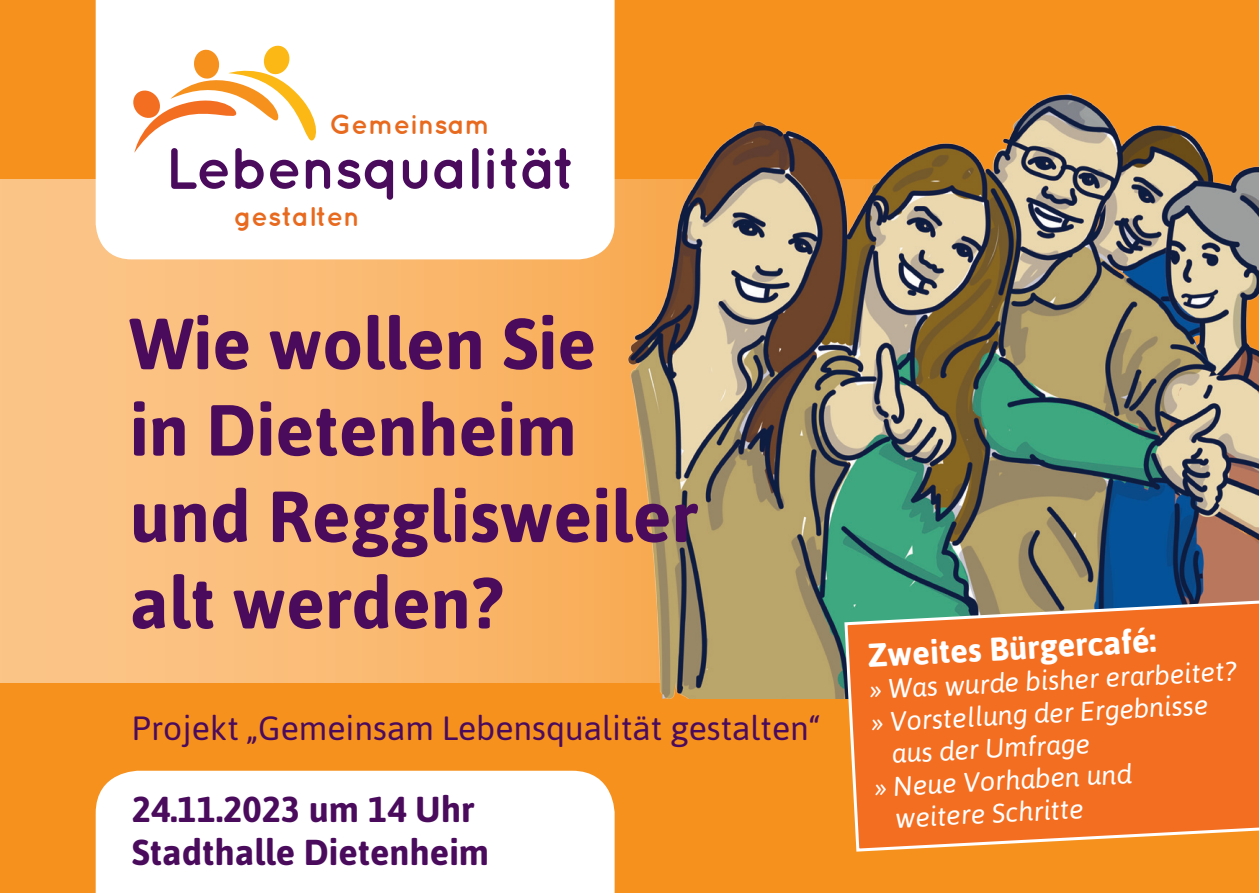
<style>
.page{position:relative;width:1259px;height:893px;background:#f6911e}
.page>*{position:absolute;margin:0;border:0;box-sizing:border-box;transform-origin:0 0}
.t1{font:700 72px/86.4px "Asap";color:#4a0b5d}
.t2{font:700 58.2px "Quicksand";letter-spacing:-.03em;color:#4a0b5d}
.t3{font:700 36px/43.2px "Asap";color:#4a0b5d}
.t4{font:33.6px "Asap";color:#4a0b5d}
.t5{font:700 33px "Asap";color:#fff}
.t6{font:italic 27px "Asap";color:#fff}
.t7{font:700 27px "Quicksand";color:#e86a1f}
</style>
<div class="page">
<svg style="left:0;top:179px;width:621px;height:503px"></svg>
<img style="left:621px;top:93px;width:638px;height:606px">
<div style="left:96px;top:0;width:518px;height:259px;background:#fff"></div>
<div style="left:96px;top:771px;width:518px;height:122px;background:#fff"></div>
<svg style="left:132px;top:44px;width:187px;height:109px"></svg>
<svg style="left:843px;top:598px;width:416px;height:254px"></svg>
<p class="t7" style="left:329px;top:109px;width:162px">Gemeinsam</p>
<p class="t2" style="left:165px;top:134px;width:412px">Lebensqualität</p>
<p class="t7" style="left:234px;top:201px;width:128px">gestalten</p>
<p class="t1" style="left:130px;top:300px;width:468px">Wie wollen Sie</p>
<p class="t1" style="left:130px;top:386px;width:449px">in Dietenheim</p>
<p class="t1" style="left:130px;top:473px;width:569px">und Regglisweiler alt werden?</p>
<p class="t4" style="left:132px;top:709px;width:690px">Projekt „Gemeinsam Lebensqualität gestalten“</p>
<p class="t3" style="left:132px;top:787px;width:359px">24.11.2023 um 14 Uhr<br>Stadthalle Dietenheim</p>
<p class="t5" style="left:866px;top:636px;width:291px;rotate:-3deg">Zweites Bürgercafé:</p>
<p class="t6" style="left:868px;top:674px;width:369px;rotate:-3deg">» Was wurde bisher erarbeitet?</p>
<p class="t6" style="left:870px;top:707px;width:339px;rotate:-3deg">» Vorstellung der Ergebnisse</p>
<p class="t6" style="left:891px;top:738px;width:200px;rotate:-3deg">aus der Umfrage</p>
<p class="t6" style="left:873px;top:771px;width:259px;rotate:-3deg">» Neue Vorhaben und</p>
<p class="t6" style="left:894px;top:803px;width:190px;rotate:-3deg">weitere Schritte</p>
</div>
